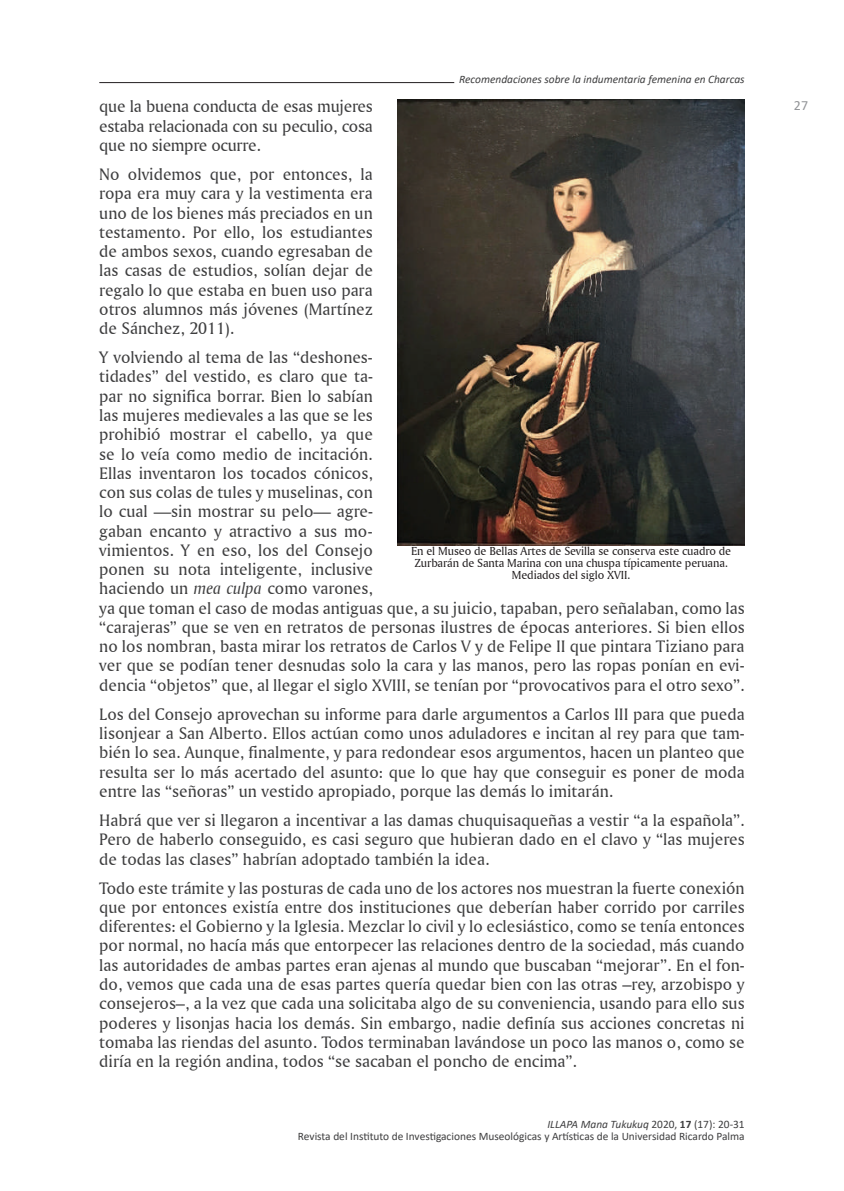
<style>
.page{position:relative;width:844px;height:1191px;background:#fff}
.page>*{position:absolute;margin:0;border:0;box-sizing:border-box;transform-origin:0 0}
.t1{font:17.5px/19.2px "Amerigo BT Roman A";color:#3e3e3f;text-align:justify}
.t2{font:14px "Calibri";color:#939598}
.t3{font:12.25px/12.2px "Amerigo BT Roman A";letter-spacing:-.01em;color:#231f20;text-align:center}
.t4{font:11.38px/11.4px "Calibri";color:#3e3e3f;text-align:right}
.t5{font:italic 11.38px "Calibri";color:#3e3e3f}
.s1{font-family:"Amerigo BT Italic A"}
.s2{font-size:18.38px}
.s3{font-style:italic}
.s4{font-weight:700}
</style>
<div class="page">
<hr style="left:99px;top:82px;width:355px;height:1px;background:#231f20">
<img style="left:397px;top:99px;width:347px;height:446px">
<p class="t5" style="left:459px;top:71px;width:287px">Recomendaciones sobre la indumentaria femenina en Charcas</p>
<p class="t1" style="left:99px;top:96px;width:275px">que la buena conducta de esas mujeres estaba relacionada con su peculio, cosa que no siempre ocurre.</p>
<p class="t1" style="left:99px;top:164px;width:275px">No olvidemos que, por entonces, la ropa era muy cara y la vestimenta era uno de los bienes más preciados en un testamento. Por ello, los estudiantes de ambos sexos, cuando egresaban de las casas de estudios, solían dejar de regalo lo que estaba en buen uso para otros alumnos más jóvenes (Martínez de Sánchez, 2011).</p>
<p class="t1" style="left:99px;top:347px;width:646px;text-align:left">Y volviendo al tema de las “deshones-<br>tidades” del vestido, es claro que ta-<br>par no significa borrar. Bien lo sabían<br>las mujeres medievales a las que se les<br>prohibió mostrar el cabello, ya que<br>se lo veía como medio de incitación.<br>Ellas inventaron los tocados cónicos,<br>con sus colas de tules y muselinas, con<br>lo cual —sin mostrar su pelo— agre-<br>gaban encanto y atractivo a sus mo-<br>vimientos. Y en eso, los del Consejo<br>ponen su nota inteligente, inclusive<br>haciendo un <span class="s1">mea culpa</span> como varones,<br>ya que toman el caso de modas antiguas que, a su juicio, tapaban, pero señalaban, como las “carajeras” que se ven en retratos de personas ilustres de épocas anteriores. Si bien ellos no los nombran, basta mirar los retratos de Carlos V y de Felipe II que pintara Tiziano para ver que se podían tener desnudas solo la cara y las manos, pero las ropas ponían en evi&shy;dencia “objetos” que, al llegar el siglo XVIII, se tenían por “provocativos para el otro sexo”.</p>
<p class="t1" style="left:99px;top:704px;width:646px">Los del Consejo aprovechan su informe para darle argumentos a Carlos III para que pueda lisonjear a San Alberto. Ellos actúan como unos aduladores e incitan al rey para que tam&shy;bién lo sea. Aunque, finalmente, y para redondear esos argumentos, hacen un planteo que resulta ser lo más acertado del asunto: que lo que hay que conseguir es poner de moda entre las “señoras” un vestido apropiado, porque las demás lo imitarán.</p>
<p class="t1" style="left:99px;top:810px;width:646px">Habrá que ver si llegaron a incentivar a las damas chuquisaqueñas a vestir “a la española”.<br>Pero de haberlo conseguido, es casi seguro que hubieran dado en el clavo y “las mujeres de todas las clases” habrían adoptado también la idea.</p>
<p class="t1" style="left:99px;top:878px;width:646px">Todo este trámite y las posturas de cada uno de los actores nos muestran la fuerte conexión que por entonces existía entre dos instituciones que deberían haber corrido por carriles diferentes: el Gobierno y la Iglesia. Mezclar lo civil y lo eclesiástico, como se tenía entonces por normal, no hacía más que entorpecer las relaciones dentro de la sociedad, más cuando las autoridades de ambas partes eran ajenas al mundo que buscaban “mejorar”. En el fon&shy;do, vemos que cada una de esas partes quería quedar bien con las otras <span class="s2">–</span>rey, arzobispo y consejeros<span class="s2">–</span>, a la vez que cada una solicitaba algo de su conveniencia, usando para ello sus poderes y lisonjas hacia los demás. Sin embargo, nadie definía sus acciones concretas ni tomaba las riendas del asunto. Todos terminaban lavándose un poco las manos o, como se diría en la región andina, todos “se sacaban el poncho de encima”.</p>
<p class="t3" style="left:411px;top:544px;width:321px">En el Museo de Bellas Artes de Sevilla se conserva este cuadro de<br>Zurbarán de Santa Marina con una chuspa típicamente peruana.<br>Mediados del siglo XVII.</p>
<p class="t4" style="left:298px;top:1118px;width:448px"><span class="s3">ILLAPA Mana Tukukuq</span> 2020, <span class="s4">17</span> (17): 20-31<br>Revista del Instituto de Investigaciones Museológicas y Artísticas de la Universidad Ricardo Palma</p>
<p class="t2" style="left:793px;top:95px;width:16px">27</p>
</div>
